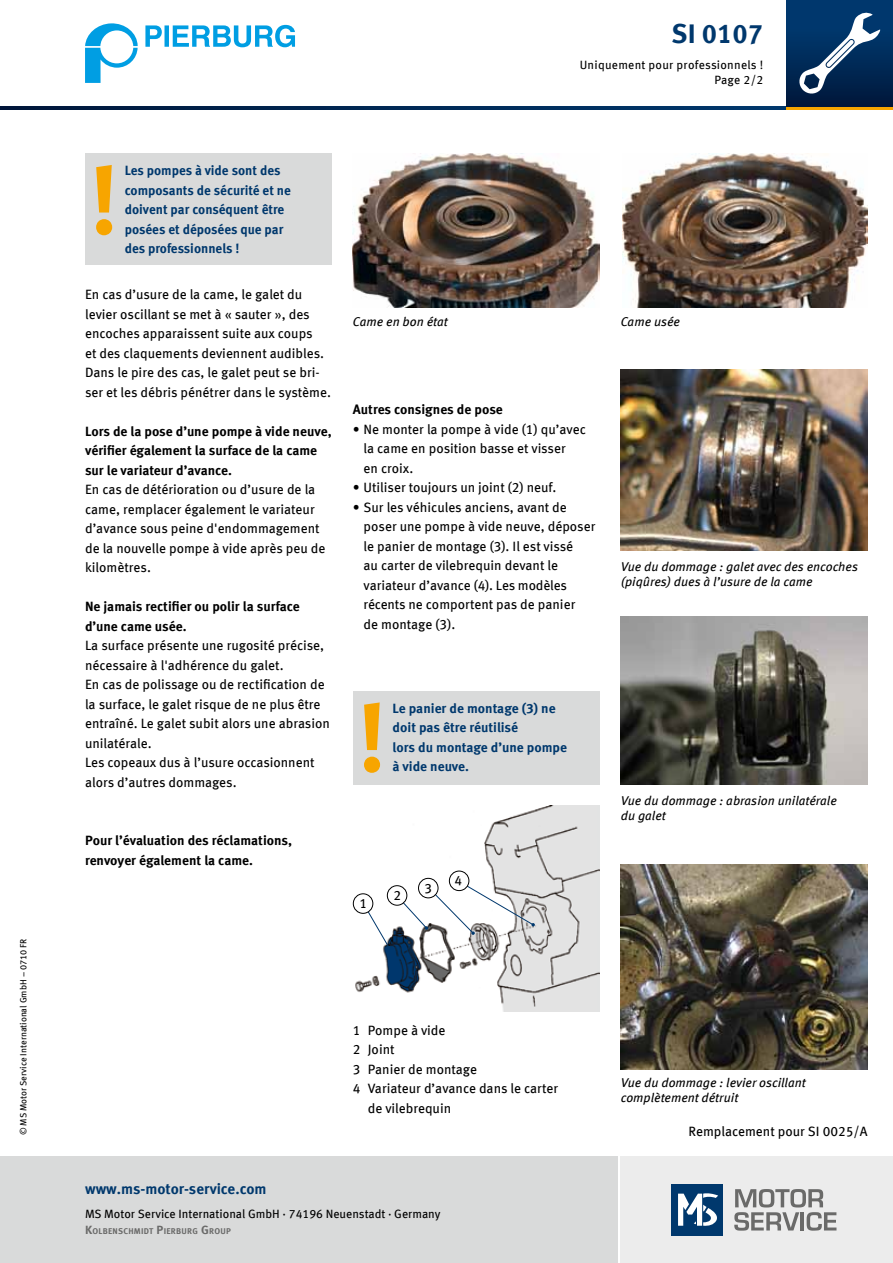
<style>
.page{position:relative;width:893px;height:1263px;background:#fff}
.page>*{position:absolute;margin:0;border:0;box-sizing:border-box;transform-origin:0 0}
.t1{font:700 97.35px "Meta OFC";color:#f7a500}
.t2{font:700 27px "Meta OFC";color:#00386d}
.t3{font:700 15px "Meta OFC";color:#00386d}
.t4{font:13.5px/19.5px "Meta OFC";color:#000}
.t5{font:700 13.5px/19.5px "Meta OFC";color:#000}
.t6{font:700 13.5px/19.5px "Meta OFC";color:#00386d}
.t7{font:italic 12.75px/15px "Meta OFC";color:#000}
.t8{font:12px "Meta OFC";color:#000}
.t9{font:12px/15px "Meta OFC";letter-spacing:.02em;color:#000;text-align:right}
.t10{font:9px "Meta OFC";color:#000}
.t11{font:700 8.4px "Meta OFC";letter-spacing:.03em;color:#6a6a69}
.s1{font-size:12px}
</style>
<div class="page">
<svg style="left:0;top:106px;width:787px;height:4px;background:#002753"></svg>
<svg style="left:787px;top:106px;width:106px;height:4px"></svg>
<div style="left:621px;top:1157px;width:272px;height:106px;background:#ececec"></div>
<div style="left:0;top:1157px;width:617px;height:106px;background:#d9dada"></div>
<div style="left:672px;top:1184px;width:51px;height:51px;background:#00386d"></div>
<svg style="left:678px;top:1193px;width:40px;height:33px"></svg>
<svg style="left:734px;top:1189px;width:102px;height:42px"></svg>
<div style="left:787px;top:0;width:106px;height:106px;background:linear-gradient(to bottom,#003e78,#001a3f)"></div>
<svg style="left:798px;top:12px;width:82px;height:83px"></svg>
<svg style="left:85px;top:23px;width:53px;height:60px"></svg>
<svg style="left:145px;top:25px;width:150px;height:22px"></svg>
<div style="left:85px;top:153px;width:247px;height:112px;background:#d9dada"></div>
<div style="left:353px;top:691px;width:247px;height:93px;background:#d9dada"></div>
<img style="left:353px;top:153px;width:247px;height:155px">
<img style="left:622px;top:153px;width:245px;height:155px">
<img style="left:621px;top:864px;width:246px;height:206px">
<img style="left:353px;top:806px;width:247px;height:205px">
<svg style="left:362px;top:880px;width:173px;height:69px"></svg>
<div style="left:353px;top:894px;width:20px;height:19px;background:#fff;border-radius:50%"></div>
<div style="left:353px;top:893px;width:20px;height:21px;border:1px solid #000;border-radius:50%"></div>
<div style="left:387px;top:886px;width:20px;height:19px;background:#fff;border-radius:50%"></div>
<div style="left:387px;top:885px;width:20px;height:21px;border:1px solid #000;border-radius:50%"></div>
<div style="left:418px;top:878px;width:20px;height:20px;background:#fff;border-radius:50%"></div>
<div style="left:418px;top:878px;width:20px;height:20px;border:1px solid #000;border-radius:50%"></div>
<div style="left:449px;top:871px;width:20px;height:19px;background:#fff;border-radius:50%"></div>
<div style="left:449px;top:871px;width:20px;height:20px;border:1px solid #000;border-radius:50%"></div>
<img style="left:621px;top:617px;width:246px;height:167px">
<img style="left:621px;top:370px;width:246px;height:180px">
<p class="t10" style="left:18px;top:1135px;width:198px;rotate:-90deg">© MS Motor Service International GmbH – 0710 FR</p>
<h2 class="t2" style="left:672px;top:16px;width:93px">SI 0107</h2>
<p class="t9" style="left:580px;top:57px;width:185px">Uniquement pour professionnels !<br>Page 2/2</p>
<h1 class="t1" style="left:89px;top:139px;width:31px">!</h1>
<p class="t6" style="left:125px;top:161px;width:168px">Les pompes à vide sont des composants de sécurité et ne doivent par conséquent être posées et déposées que par des professionnels !</p>
<p class="t4" style="left:85px;top:285px;width:247px">En cas d’usure de la came, le galet du levier oscillant se met à « sauter », des encoches apparaissent suite aux coups<br>et des claquements deviennent audibles.<br>Dans le pire des cas, le galet peut se bri&shy;ser et les débris pénétrer dans le système.</p>
<p class="t5" style="left:85px;top:421px;width:248px">Lors de la pose d’une pompe à vide neuve, vérifier également la surface de la came sur le variateur d’avance.</p>
<p class="t4" style="left:85px;top:480px;width:242px">En cas de détérioration ou d’usure de la came, remplacer également le variateur d’avance sous peine d'endommagement de la nouvelle pompe à vide après peu de kilomètres.</p>
<p class="t5" style="left:85px;top:597px;width:216px">Ne jamais rectifier ou polir la surface d’une came usée.</p>
<p class="t4" style="left:85px;top:636px;width:246px">La surface présente une rugosité précise, nécessaire à l'adhérence du galet.<br>En cas de polissage ou de rectification de la surface, le galet risque de ne plus être entraîné. Le galet subit alors une abrasion unilatérale.<br>Les copeaux dus à l’usure occasionnent alors d’autres dommages.</p>
<p class="t5" style="left:85px;top:831px;width:209px">Pour l’évaluation des réclamations, renvoyer également la came.</p>
<p class="t7" style="left:353px;top:314px;width:96px">Came en bon état</p>
<p class="t7" style="left:621px;top:314px;width:61px">Came usée</p>
<p class="t5" style="left:353px;top:400px;width:151px">Autres consignes de pose</p>
<p class="t4" style="left:364px;top:419px;width:224px;text-indent:-11px">• Ne monter la pompe à vide (1) qu’avec la came en position basse et visser<br>en croix.</p>
<p class="t4" style="left:353px;top:478px;width:205px">• Utiliser toujours un joint (2) neuf.</p>
<p class="t4" style="left:364px;top:497px;width:233px;text-indent:-11px">• Sur les véhicules anciens, avant de poser une pompe à vide neuve, déposer le panier de montage (3). Il est vissé<br>au carter de vilebrequin devant le variateur d’avance (4). Les modèles récents ne comportent pas de panier<br>de montage (3).</p>
<p class="t7" style="left:621px;top:559px;width:239px">Vue du dommage : galet avec des encoches (piqûres) dues à l’usure de la came</p>
<h1 class="t1" style="left:357px;top:676px;width:31px">!</h1>
<p class="t6" style="left:393px;top:698px;width:176px">Le panier de montage (3) ne doit pas être réutilisé<br>lors du montage d’une pompe à vide neuve.</p>
<p class="t4" style="left:359px;top:893px;width:9px">1</p>
<p class="t4" style="left:393px;top:886px;width:9px">2</p>
<p class="t4" style="left:425px;top:879px;width:9px">3</p>
<p class="t4" style="left:454px;top:870px;width:9px">4</p>
<p class="t7" style="left:621px;top:793px;width:218px">Vue du dommage : abrasion unilatérale du galet</p>
<p class="t4" style="left:353px;top:1020px;width:94px">1 Pompe à vide</p>
<p class="t4" style="left:353px;top:1040px;width:43px">2 Joint</p>
<p class="t4" style="left:353px;top:1059px;width:126px">3 Panier de montage</p>
<p class="t4" style="left:353px;top:1079px;width:207px">4 Variateur d’avance dans le carter</p>
<p class="t4" style="left:368px;top:1098px;width:85px">de vilebrequin</p>
<p class="t7" style="left:621px;top:1075px;width:186px">Vue du dommage : levier oscillant complètement détruit</p>
<p class="t4" style="left:688px;top:1122px;width:180px">Remplacement pour SI 0025/A</p>
<p class="t3" style="left:85px;top:1179px;width:183px">www.ms-motor-service.com</p>
<p class="t8" style="left:85px;top:1206px;width:357px">MS Motor Service International GmbH · 74196 Neuenstadt · Germany</p>
<p class="t11" style="left:85px;top:1226px;width:147px"><span class="s1">K</span>OLBENSCHMIDT <span class="s1">P</span>IERBURG <span class="s1">G</span> ROUP</p>
</div>
